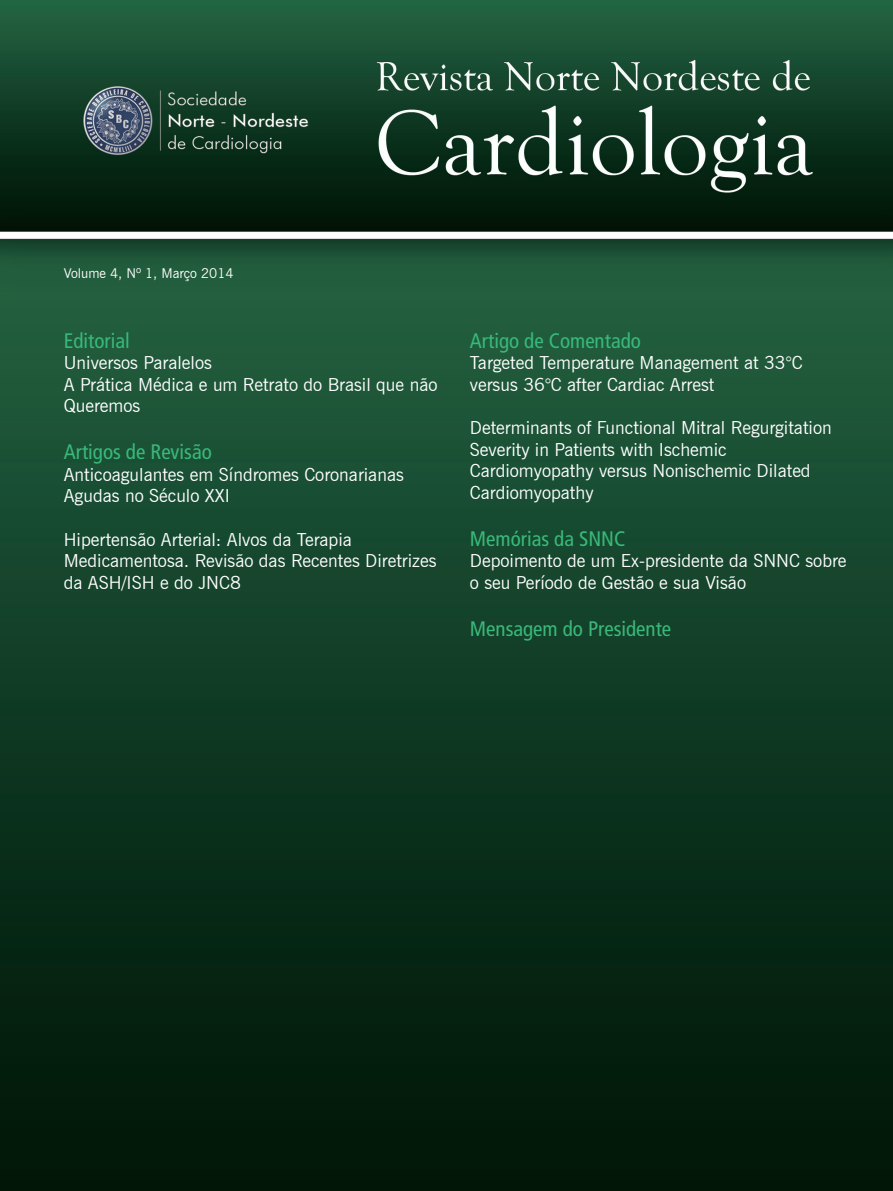
<style>
.page{position:relative;width:893px;height:1191px;background:#fff}
.page>*{position:absolute;margin:0;border:0;box-sizing:border-box;transform-origin:0 0}
._1-_Classificação_Ar{font:condensed 21px "Frutiger";color:#39b97a}
._2_-_Artigo__sumário{font:18px/21.6px "News Gothic BT";color:#fff}
._3_-_Volume{font:13.5px "News Gothic BT";color:#fff}
</style>
<div class="page">
<img style="left:0;top:0;width:893px;height:1191px">
<p class="_3_-_Volume" style="left:64px;top:264px;width:171px">Volume 4, Nº 1, Março 2014</p>
<p class="_1-_Classificação_Ar" style="left:64px;top:328px;width:68px">Editorial</p>
<p class="_2_-_Artigo__sumário" style="left:64px;top:352px;width:375px">Universos Paralelos<br>A Prática Médica e um Retrato do Brasil que não<br>Queremos</p>
<p class="_1-_Classificação_Ar" style="left:64px;top:439px;width:150px">Artigos de Revisão</p>
<p class="_2_-_Artigo__sumário" style="left:64px;top:463px;width:342px">Anticoagulantes em Síndromes Coronarianas<br>Agudas no Século XXI</p>
<p class="_2_-_Artigo__sumário" style="left:64px;top:528px;width:374px">Hipertensão Arterial: Alvos da Terapia<br>Medicamentosa. Revisão das Recentes Diretrizes da ASH/ISH e do JNC8</p>
<p class="_1-_Classificação_Ar" style="left:470px;top:328px;width:173px">Artigo de Comentado</p>
<p class="_2_-_Artigo__sumário" style="left:470px;top:352px;width:334px">Targeted Temperature Management at 33°C versus 36°C after Cardiac Arrest</p>
<p class="_2_-_Artigo__sumário" style="left:470px;top:416px;width:363px">Determinants of Functional Mitral Regurgitation Severity in Patients with Ischemic Cardiomyopathy versus Nonischemic Dilated Cardiomyopathy</p>
<p class="_1-_Classificação_Ar" style="left:470px;top:526px;width:157px">Memórias da SNNC</p>
<p class="_2_-_Artigo__sumário" style="left:470px;top:550px;width:378px">Depoimento de um Ex-presidente da SNNC sobre o seu Período de Gestão e sua Visão</p>
<p class="_1-_Classificação_Ar" style="left:470px;top:616px;width:203px">Mensagem do Presidente</p>
</div>
